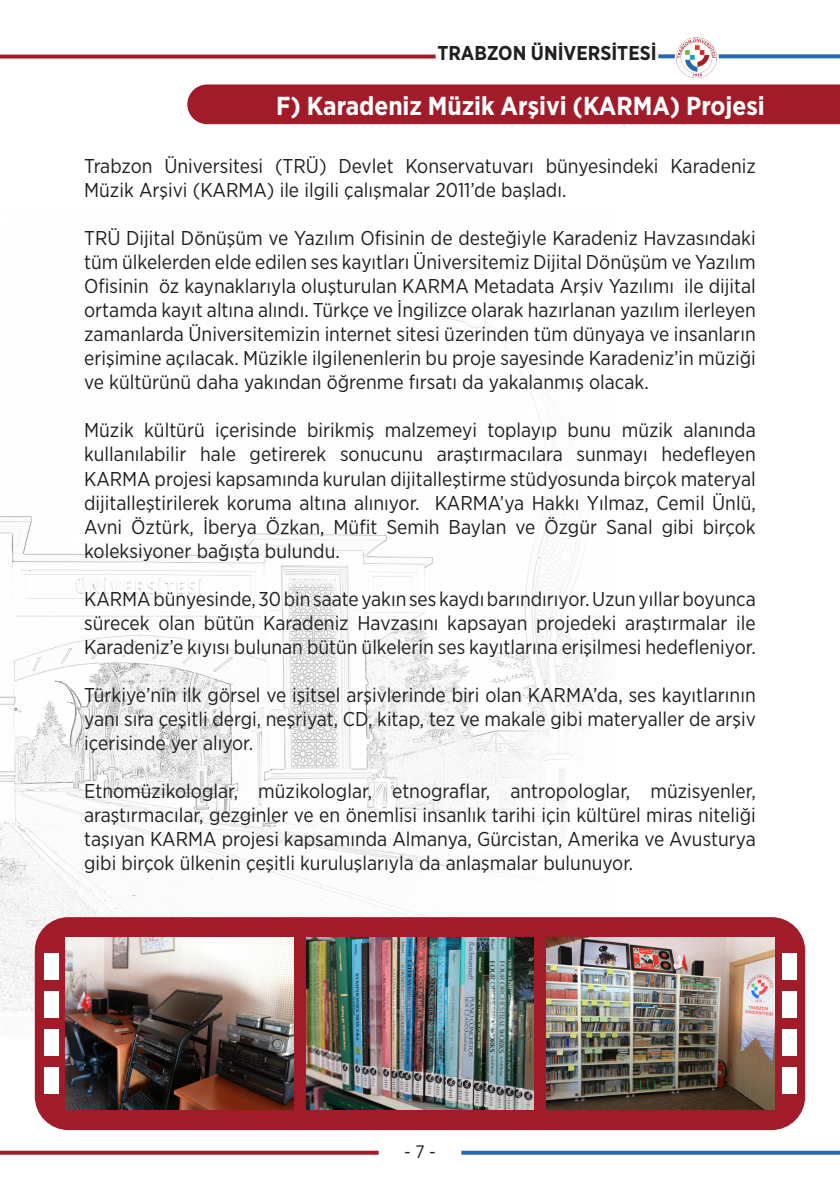
<style>
.page{position:relative;width:840px;height:1191px;background:#fff}
.page>*{position:absolute;margin:0;border:0;box-sizing:border-box;transform-origin:0 0}
.t1{font:700 26px "Gotham Narrow";color:#fff}
.t2{font:20px/24px "Gotham Narrow";color:#231f20;text-align:justify}
.t3{font:700 20px "Gotham Narrow";color:#231f20}
.t4{font:18px "Gotham Narrow";color:#231f20}
</style>
<div class="page">
<img style="left:0;top:308px;width:604px;height:729px">
<svg style="left:0;top:55px;width:435px;height:4px;background:#ac3440"></svg>
<svg style="left:658px;top:54px;width:181px;height:4px"></svg>
<svg style="left:674px;top:35px;width:44px;height:44px"></svg>
<img style="left:676px;top:37px;width:40px;height:40px">
<svg style="left:461px;top:1150px;width:378px;height:4px;background:#4c82c0"></svg>
<svg style="left:0;top:1150px;width:378px;height:4px;background:#b2444f"></svg>
<div style="left:187px;top:84px;width:652px;height:40px;background:#a21b29"></div>
<div style="left:35px;top:917px;width:769px;height:213px;background:#a21b29;border-radius:34px"></div>
<img style="left:66px;top:937px;width:227px;height:172px">
<img style="left:306px;top:937px;width:227px;height:172px">
<img style="left:546px;top:937px;width:227px;height:172px">
<div style="left:781px;top:953px;width:15px;height:26px;background:#fff"></div>
<div style="left:781px;top:991px;width:15px;height:26px;background:#fff"></div>
<div style="left:781px;top:1029px;width:15px;height:27px;background:#fff"></div>
<div style="left:781px;top:1067px;width:15px;height:27px;background:#fff"></div>
<div style="left:44px;top:953px;width:14px;height:26px;background:#fff"></div>
<div style="left:44px;top:991px;width:14px;height:26px;background:#fff"></div>
<div style="left:44px;top:1029px;width:14px;height:27px;background:#fff"></div>
<div style="left:44px;top:1067px;width:14px;height:27px;background:#fff"></div>
<p class="t3" style="left:437px;top:41px;width:221px">TRABZON ÜNİVERSİTESİ</p>
<p class="t1" style="left:276px;top:89px;width:489px">F) Karadeniz Müzik Arşivi (KARMA) Projesi</p>
<p class="t2" style="left:84px;top:154px;width:672px">Trabzon Üniversitesi (TRÜ) Devlet Konservatuvarı bünyesindeki Karadeniz<br>Müzik Arşivi (KARMA) ile ilgili çalışmalar 2011’de başladı.</p>
<p class="t2" style="left:84px;top:226px;width:672px">TRÜ Dijital Dönüşüm ve Yazılım Ofisinin de desteğiyle Karadeniz Havzasındaki tüm ülkelerden elde edilen ses kayıtları Üniversitemiz Dijital Dönüşüm ve Yazılım Ofisinin öz kaynaklarıyla oluşturulan KARMA Metadata Arşiv Yazılımı ile dijital ortamda kayıt altına alındı. Türkçe ve İngilizce olarak hazırlanan yazılım ilerleyen zamanlarda Üniversitemizin internet sitesi üzerinden tüm dünyaya ve insanların erişimine açılacak. Müzikle ilgilenenlerin bu proje sayesinde Karadeniz’in müziği ve kültürünü daha yakından öğrenme fırsatı da yakalanmış olacak.</p>
<p class="t2" style="left:84px;top:418px;width:672px">Müzik kültürü içerisinde birikmiş malzemeyi toplayıp bunu müzik alanında kullanılabilir hale getirerek sonucunu araştırmacılara sunmayı hedefleyen KARMA projesi kapsamında kurulan dijitalleştirme stüdyosunda birçok materyal dijitalleştirilerek koruma altına alınıyor. KARMA’ya Hakkı Yılmaz, Cemil Ünlü, Avni Öztürk, İberya Özkan, Müfit Semih Baylan ve Özgür Sanal gibi birçok koleksiyoner bağışta bulundu.</p>
<p class="t2" style="left:84px;top:586px;width:672px">KARMA bünyesinde, 30 bin saate yakın ses kaydı barındırıyor. Uzun yıllar boyunca sürecek olan bütün Karadeniz Havzasını kapsayan projedeki araştırmalar ile Karadeniz’e kıyısı bulunan bütün ülkelerin ses kayıtlarına erişilmesi hedefleniyor.</p>
<p class="t2" style="left:84px;top:682px;width:672px">Türkiye’nin ilk görsel ve işitsel arşivlerinde biri olan KARMA’da, ses kayıtlarının yanı sıra çeşitli dergi, neşriyat, CD, kitap, tez ve makale gibi materyaller de arşiv içerisinde yer alıyor.</p>
<p class="t2" style="left:84px;top:778px;width:672px">Etnomüzikologlar, müzikologlar, etnograflar, antropologlar, müzisyenler, araştırmacılar, gezginler ve en önemlisi insanlık tarihi için kültürel miras niteliği taşıyan KARMA projesi kapsamında Almanya, Gürcistan, Amerika ve Avusturya gibi birçok ülkenin çeşitli kuruluşlarıyla da anlaşmalar bulunuyor.</p>
<p class="t4" style="left:404px;top:1140px;width:33px">- 7 -</p>
</div>
